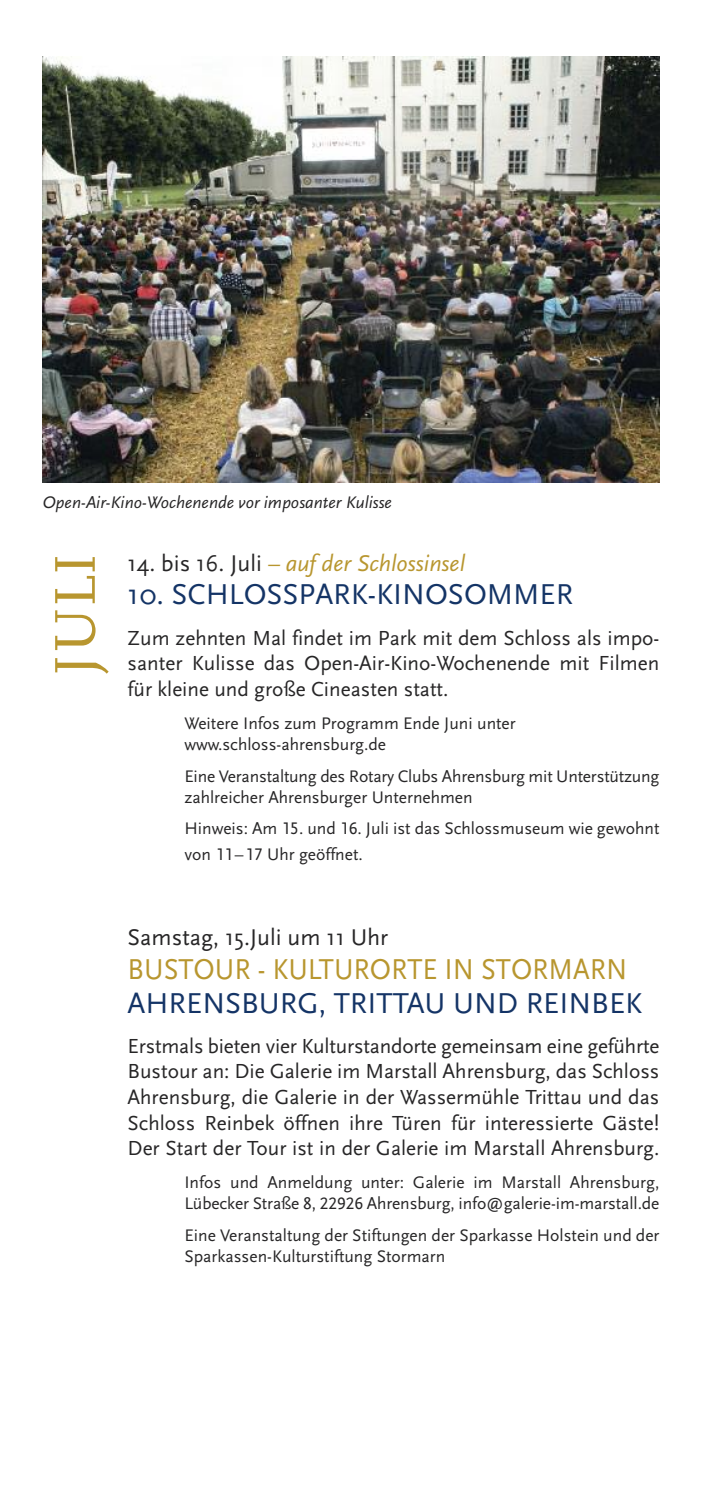
<style>
.page{position:relative;width:702px;height:1489px;background:#fff}
.page>*{position:absolute;margin:0;border:0;box-sizing:border-box;transform-origin:0 0}
.t1{font:60px "FF Scala";color:#b8962f}
.t2{font:30px "Scala Sans";color:#143466}
.t3{font:30px "Scala Sans";color:#b8962f;scale:.93 1}
.t4{font:italic 23.75px "Scala Sans LF";color:#b8962f}
.t5{font:23.75px "Scala Sans";color:#272627}
.t6{font:21.25px/25.5px "Scala Sans LF";color:#272627;text-align:justify}
.t7{font:17.5px/21px "Scala Sans LF";color:#272627}
.t8{font:italic 17.5px "Scala Sans LF";color:#272627}
.s1{font-family:"Scala Sans";font-style:normal;color:#272627}
</style>
<div class="page">
<img style="left:43px;top:57px;width:616px;height:425px">
<p class="t8" style="left:43px;top:493px;width:351px">Open-Air-Kino-Wochenende vor imposanter Kulisse</p>
<h1 class="t1" style="left:39px;top:676px;width:124px;rotate:-90deg">JULI</h1>
<h3 class="t4" style="left:128px;top:551px;width:339px"><span class="s1">14. bis 16. Juli</span> – auf der Schlossinsel</h3>
<h2 class="t2" style="left:128px;top:579px;width:447px">10. SCHLOSSPARK-KINOSOMMER</h2>
<p class="t6" style="left:128px;top:625px;width:533px">Zum zehnten Mal findet im Park mit dem Schloss als impo&shy;santer Kulisse das Open-Air-Kino-Wochenende mit Filmen für kleine und große Cineasten statt.</p>
<p class="t7" style="left:184px;top:713px;width:333px">Weitere Infos zum Programm Ende Juni unter www.schloss-ahrensburg.de</p>
<p class="t7" style="left:184px;top:766px;width:476px">Eine Veranstaltung des Rotary Clubs Ahrensburg mit Unterstützung zahlreicher Ahrensburger Unternehmen</p>
<p class="t7" style="left:184px;top:816px;width:476px;line-height:25.5px">Hinweis: Am 15. und 16. Juli ist das Schlossmuseum wie gewohnt von 11–17 Uhr geöffnet.</p>
<h3 class="t5" style="left:128px;top:925px;width:262px">Samstag, 15.Juli um 11 Uhr</h3>
<h2 class="t3" style="left:128px;top:954px;width:538px">BUSTOUR - KULTURORTE IN STORMARN</h2>
<h2 class="t2" style="left:128px;top:988px;width:516px">AHRENSBURG, TRITTAU UND REINBEK</h2>
<p class="t6" style="left:127px;top:1033px;width:533px">Erstmals bieten vier Kulturstandorte gemeinsam eine geführte Bustour an: Die Galerie im Marstall Ahrensburg, das Schloss Ahrensburg, die Galerie in der Wassermühle Trittau und das Schloss Reinbek öffnen ihre Türen für interessierte Gäste!<br>Der Start der Tour ist in der Galerie im Marstall Ahrensburg.</p>
<p class="t7" style="left:184px;top:1172px;width:476px">Infos und Anmeldung unter: Galerie im Marstall Ahrensburg,<br>Lübecker Straße 8, 22926 Ahrensburg, info@galerie-im-marstall.de</p>
<p class="t7" style="left:184px;top:1225px;width:476px">Eine Veranstaltung der Stiftungen der Sparkasse Holstein und der<br>Sparkassen-Kulturstiftung Stormarn</p>
</div>
